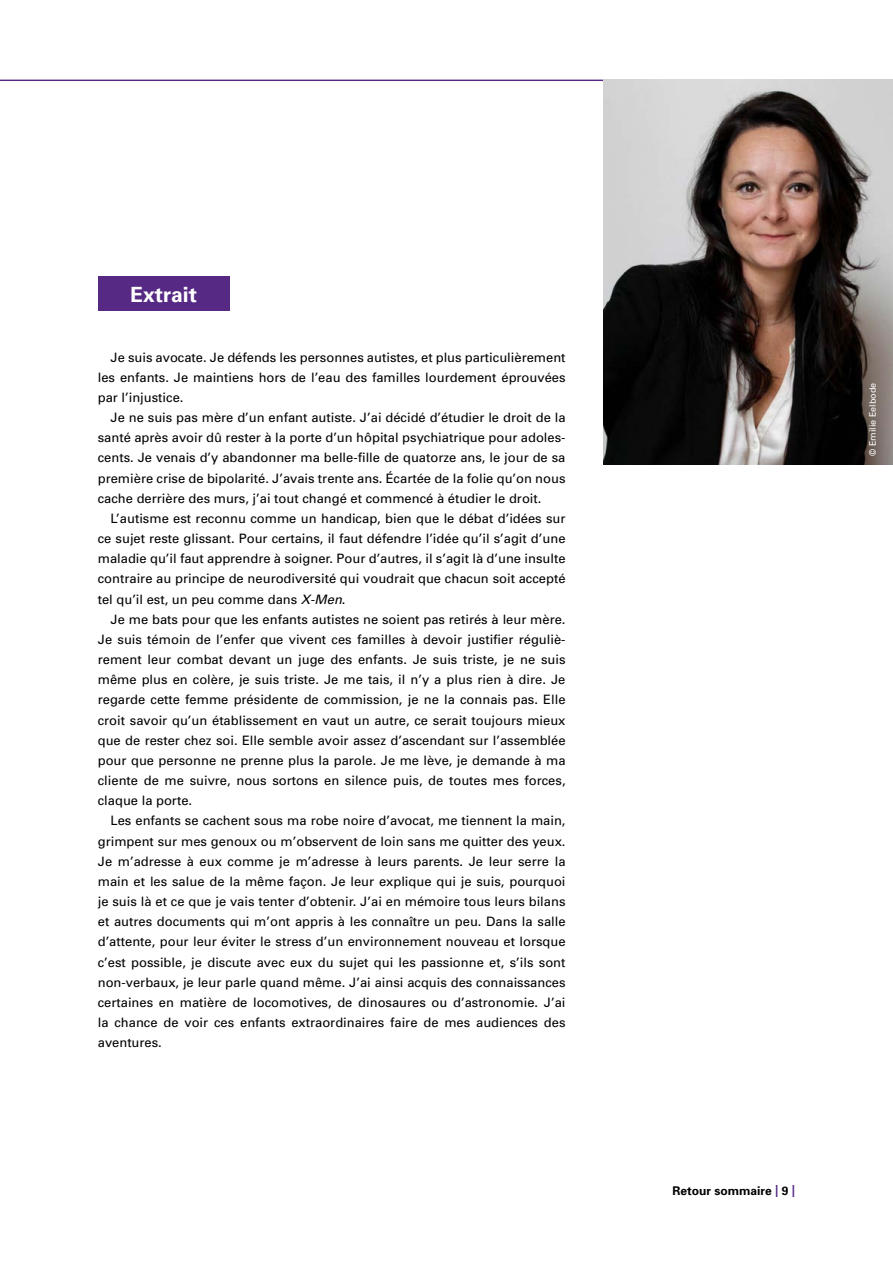
<style>
.page{position:relative;width:893px;height:1263px;background:#fff}
.page>*{position:absolute;margin:0;border:0;box-sizing:border-box;transform-origin:0 0}
.t1{font:700 21px "Univers";color:#fff}
.t2{font:12.9px/20.1px "Univers";color:#000;text-align:justify}
.t3{font:700 12px "Univers";color:#000}
.t4{font:9px "Univers";color:#fff}
.s1{font-style:italic}
.s2{color:#562a84}
</style>
<div class="page">
<hr style="left:0;top:80px;width:893px;height:1px;background:#562a84">
<div style="left:98px;top:276px;width:132px;height:34px;background:#562a84"></div>
<img style="left:604px;top:80px;width:289px;height:384px">
<h1 class="t1" style="left:130px;top:281px;width:68px">Extrait</h1>
<p class="t2" style="left:98px;top:347px;width:469px;text-indent:13px">Je suis avocate. Je défends les personnes autistes, et plus particulièrement les enfants. Je maintiens hors de l’eau des familles lourdement éprouvées par l’injustice.</p>
<p class="t2" style="left:98px;top:408px;width:469px;text-indent:13px">Je ne suis pas mère d’un enfant autiste. J’ai décidé d’étudier le droit de la santé après avoir dû rester à la porte d’un hôpital psychiatrique pour adoles&shy;cents. Je venais d’y abandonner ma belle-fille de quatorze ans, le jour de sa première crise de bipolarité. J’avais trente ans. Écartée de la folie qu’on nous cache derrière des murs, j’ai tout changé et commencé à étudier le droit.</p>
<p class="t2" style="left:98px;top:508px;width:469px;text-indent:13px">L’autisme est reconnu comme un handicap, bien que le débat d’idées sur ce sujet reste glissant. Pour certains, il faut défendre l’idée qu’il s’agit d’une maladie qu’il faut apprendre à soigner. Pour d’autres, il s’agit là d’une insulte contraire au principe de neurodiversité qui voudrait que chacun soit accepté tel qu’il est, un peu comme dans <span class="s1">X-Men</span>.</p>
<p class="t2" style="left:98px;top:609px;width:469px;text-indent:13px">Je me bats pour que les enfants autistes ne soient pas retirés à leur mère.<br>Je suis témoin de l’enfer que vivent ces familles à devoir justifier réguliè&shy;rement leur combat devant un juge des enfants. Je suis triste, je ne suis même plus en colère, je suis triste. Je me tais, il n’y a plus rien à dire. Je regarde cette femme présidente de commission, je ne la connais pas. Elle croit savoir qu’un établissement en vaut un autre, ce serait toujours mieux que de rester chez soi. Elle semble avoir assez d’ascendant sur l’assemblée pour que personne ne prenne plus la parole. Je me lève, je demande à ma cliente de me suivre, nous sortons en silence puis, de toutes mes forces, claque la porte.</p>
<p class="t2" style="left:98px;top:811px;width:469px;text-indent:13px">Les enfants se cachent sous ma robe noire d’avocat, me tiennent la main, grimpent sur mes genoux ou m’observent de loin sans me quitter des yeux.<br>Je m’adresse à eux comme je m’adresse à leurs parents. Je leur serre la main et les salue de la même façon. Je leur explique qui je suis, pourquoi je suis là et ce que je vais tenter d’obtenir. J’ai en mémoire tous leurs bilans et autres documents qui m’ont appris à les connaître un peu. Dans la salle d’attente, pour leur éviter le stress d’un environnement nouveau et lorsque c’est possible, je discute avec eux du sujet qui les passionne et, s’ils sont non-verbaux, je leur parle quand même. J’ai ainsi acquis des connaissances certaines en matière de locomotives, de dinosaures ou d’astronomie. J’ai la chance de voir ces enfants extraordinaires faire de mes audiences des aventures.</p>
<p class="t4" style="left:867px;top:456px;width:75px;rotate:-90deg">© Emilie Eelbode</p>
<p class="t3" style="left:672px;top:1183px;width:124px">Retour sommaire <span class="s2">|</span> 9 <span class="s2">|</span></p>
</div>
